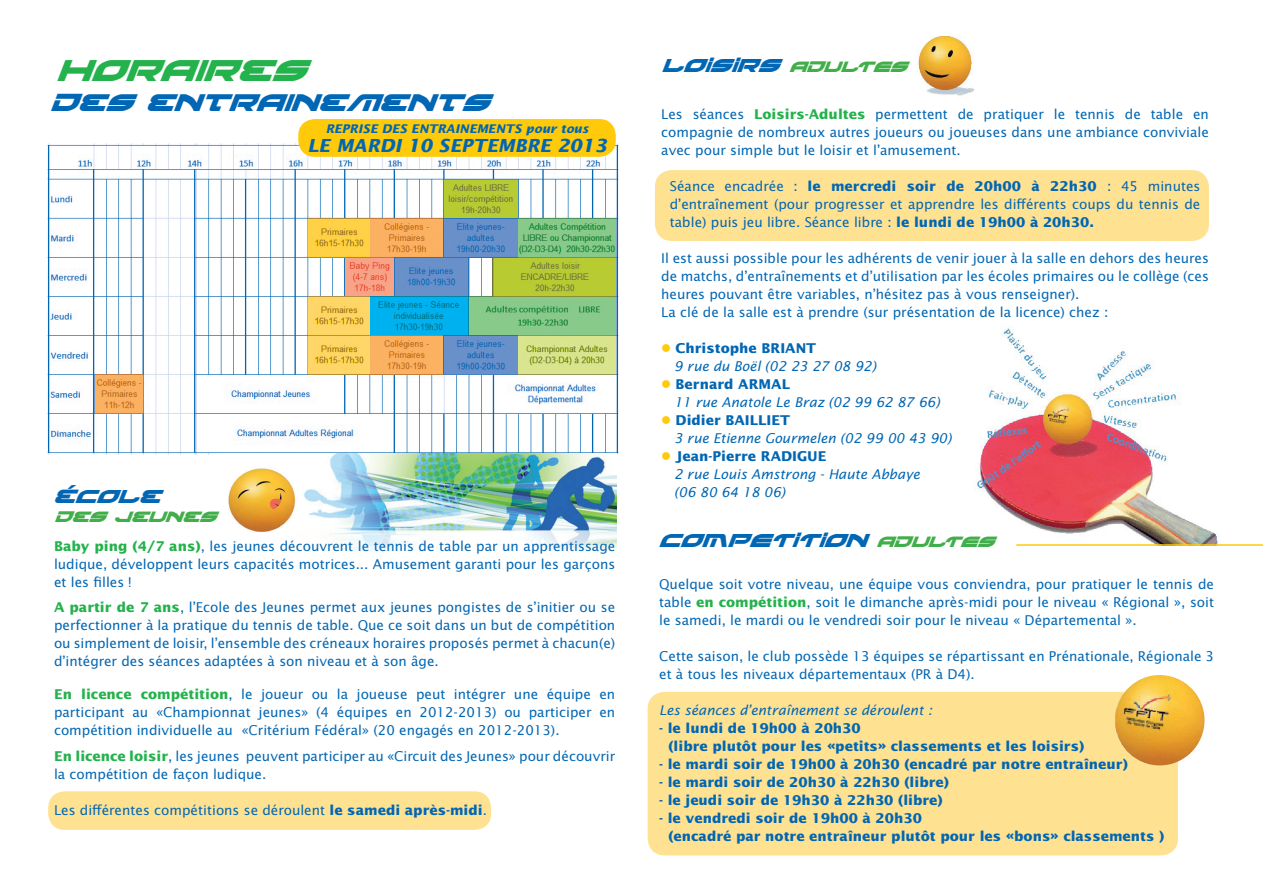
<style>
.page{position:relative;width:1263px;height:893px;background:#fff}
.page>*{position:absolute;margin:0;border:0;box-sizing:border-box;transform-origin:0 0}
.t1{font:italic 700 36.15px "Battlefield";color:#23b24b}
.t2{font:italic 700 28.95px "Battlefield";color:#0166b3}
.t3{font:italic 700 22.5px "Battlefield";color:#0166b3}
.t4{font:italic 700 18px "Lucida Sans";color:#0166b3}
.t5{font:italic 700 18px "Battlefield";color:#40ae49}
.t6{font:13.5px/18px "Lucida Sans";color:#0166b3;text-align:justify}
.t7{font:700 13.5px/18px "Lucida Sans";color:#0166b3}
.t8{font:italic 13.5px/18px "Lucida Sans";color:#0166b3}
.t9{font:italic 700 12px "Lucida Sans";color:#0166b3}
.s1{font-weight:700;color:#23b24b}
.s2{font-weight:700}
.s3{font-size:18px;color:#40ae49}
.s4{color:#feca0a}
.s5{font-weight:700;font-style:normal}
</style>
<div class="page">
<img style="left:47px;top:143px;width:572px;height:312px">
<img style="left:977px;top:328px;width:241px;height:216px">
<div style="left:655px;top:170px;width:554px;height:71px;background:#ffe192;border-radius:17px"></div>
<div style="left:648px;top:692px;width:530px;height:163px;background:#ffe192;border-radius:17px"></div>
<div style="left:48px;top:791px;width:443px;height:39px;background:#ffe192;border-radius:16px"></div>
<img style="left:218px;top:453px;width:398px;height:99px">
<img style="left:222px;top:464px;width:75px;height:69px">
<img style="left:918px;top:36px;width:56px;height:60px">
<img style="left:1115px;top:675px;width:89px;height:90px">
<hr style="left:1016px;top:544px;width:247px;height:2px;background:#feca0a">
<img style="left:518px;top:219px;width:98px;height:38px">
<img style="left:308px;top:297px;width:308px;height:78px">
<img style="left:444px;top:180px;width:74px;height:77px">
<img style="left:493px;top:258px;width:123px;height:38px">
<img style="left:308px;top:219px;width:135px;height:38px">
<img style="left:395px;top:258px;width:73px;height:38px">
<img style="left:345px;top:258px;width:48px;height:38px">
<img style="left:95px;top:375px;width:48px;height:38px">
<div style="left:298px;top:119px;width:318px;height:38px;background:#feca0a;border-radius:17px"></div>
<h1 class="t1" style="left:57px;top:51px;width:251px">HORAIRES</h1>
<h2 class="t2" style="left:51px;top:87px;width:440px">DES ENTRAINEMENTS</h2>
<p class="t9" style="left:326px;top:121px;width:264px">REPRISE DES ENTRAINEMENTS pour tous</p>
<h3 class="t4" style="left:307px;top:135px;width:301px">LE MARDI 10 SEPTEMBRE 2013</h3>
<h3 class="t3" style="left:54px;top:485px;width:108px">ÉCOLE</h3>
<p class="t6" style="left:54px;top:537px;width:563px"><span class="s1">Baby ping (4/7 ans)</span>, les jeunes découvrent le tennis de table par un apprentissage ludique, développent leurs capacités motrices... Amusement garanti pour les garçons et les filles !</p>
<p class="t6" style="left:54px;top:598px;width:563px"><span class="s1">A partir de 7 ans</span>, l’Ecole des Jeunes permet aux jeunes pongistes de s’initier ou se perfectionner à la pratique du tennis de table. Que ce soit dans un but de compétition ou simplement de loisir, l’ensemble des créneaux horaires proposés permet à chacun(e) d’intégrer des séances adaptées à son niveau et à son âge.</p>
<p class="t6" style="left:54px;top:685px;width:563px"><span class="s1">En licence compétition</span>, le joueur ou la joueuse peut intégrer une équipe en participant au «Championnat jeunes» (4 équipes en 2012-2013) ou participer en compétition individuelle au «Critérium Fédéral» (20 engagés en 2012-2013).</p>
<p class="t6" style="left:54px;top:747px;width:563px"><span class="s1">En licence loisir</span>, les jeunes peuvent participer au «Circuit des Jeunes» pour découvrir la compétition de façon ludique.</p>
<p class="t6" style="left:54px;top:801px;width:434px">Les différentes compétitions se déroulent <span class="s2">le samedi après-midi</span>.</p>
<h3 class="t5" style="left:55px;top:507px;width:163px">DES JEUNES</h3>
<h3 class="t3" style="left:662px;top:54px;width:247px">LOISIRS <span class="s3">ADULTES</span></h3>
<p class="t6" style="left:661px;top:105px;width:549px">Les séances <span class="s1">Loisirs-Adultes</span> permettent de pratiquer le tennis de table en compagnie de nombreux autres joueurs ou joueuses dans une ambiance conviviale avec pour simple but le loisir et l’amusement.</p>
<p class="t6" style="left:670px;top:177px;width:532px">Séance encadrée : <span class="s2">le mercredi soir de 20h00 à 22h30</span> : 45 minutes d’entraînement (pour progresser et apprendre les différents coups du tennis de table) puis jeu libre. Séance libre : <span class="s2">le lundi de 19h00 à 20h30.</span></p>
<p class="t6" style="left:661px;top:249px;width:549px;text-align:left">Il est aussi possible pour les adhérents de venir jouer à la salle en dehors des heures de matchs, d’entraînements et d’utilisation par les écoles primaires ou le collège (ces heures pouvant être variables, n’hésitez pas à vous renseigner).<br>La clé de la salle est à prendre (sur présentation de la licence) chez :</p>
<p class="t8" style="left:674px;top:339px;width:204px;text-indent:-13px"><span class="s4">●</span> <span class="s5">Christophe BRIANT<br></span>9 rue du Boël (02 23 27 08 92)</p>
<p class="t8" style="left:674px;top:375px;width:267px;text-indent:-13px"><span class="s4">●</span> <span class="s5">Bernard ARMAL<br></span>11 rue Anatole Le Braz (02 99 62 87 66)</p>
<p class="t8" style="left:674px;top:411px;width:279px;text-indent:-13px"><span class="s4">●</span> <span class="s5">Didier BAILLIET<br></span>3 rue Etienne Gourmelen (02 99 00 43 90)</p>
<p class="t8" style="left:674px;top:447px;width:247px;text-indent:-13px"><span class="s4">●</span> <span class="s5">Jean-Pierre RADIGUE<br></span>2 rue Louis Amstrong - Haute Abbaye (06 80 64 18 06)</p>
<h3 class="t3" style="left:659px;top:528px;width:337px">COMPETITION <span class="s3">ADULTES</span></h3>
<p class="t6" style="left:659px;top:575px;width:556px">Quelque soit votre niveau, une équipe vous conviendra, pour pratiquer le tennis de table <span class="s1">en compétition</span>, soit le dimanche après-midi pour le niveau « Régional », soit le samedi, le mardi ou le vendredi soir pour le niveau « Départemental ».</p>
<p class="t6" style="left:659px;top:647px;width:556px">Cette saison, le club possède 13 équipes se répartissant en Prénationale, Régionale 3 et à tous les niveaux départementaux (PR à D4).</p>
<p class="t8" style="left:659px;top:701px;width:274px">Les séances d’entraînement se déroulent :</p>
<p class="t7" style="left:668px;top:719px;width:417px;text-indent:-9px">- le lundi de 19h00 à 20h30<br>(libre plutôt pour les «petits» classements et les loisirs)</p>
<p class="t7" style="left:659px;top:755px;width:470px">- le mardi soir de 19h00 à 20h30 (encadré par notre entraîneur)</p>
<p class="t7" style="left:659px;top:773px;width:291px">- le mardi soir de 20h30 à 22h30 (libre)</p>
<p class="t7" style="left:659px;top:791px;width:285px">- le jeudi soir de 19h30 à 22h30 (libre)</p>
<p class="t7" style="left:668px;top:809px;width:497px;text-indent:-9px">- le vendredi soir de 19h00 à 20h30<br>(encadré par notre entraîneur plutôt pour les «bons» classements )</p>
</div>
